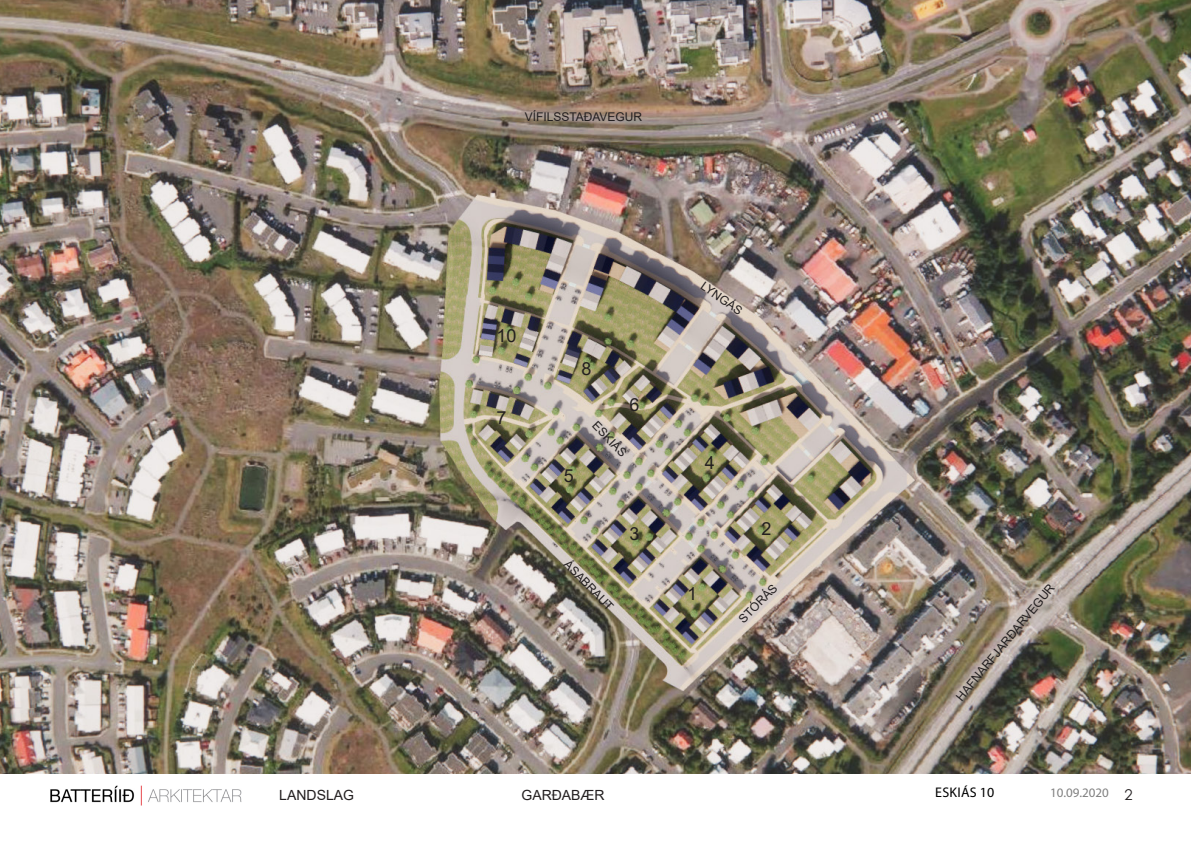
<style>
.page{position:relative;width:1191px;height:842px;background:#fff}
.page>*{position:absolute;margin:0;border:0;box-sizing:border-box;transform-origin:0 0}
.t1{font:18px "Arial";color:#231f20}
.t2{font:14px "Arial";color:#231f20}
.t3{font:14px "Myriad Pro";letter-spacing:.02em;color:#000}
.t4{font:13px "Myriad Pro";color:#808080}
.t5{font:12px "Arial";color:#231f20}
.s1{font-family:"Century Gothic";font-size:14.8px;color:#231f20}
</style>
<div class="page">
<img style="left:50px;top:785px;width:191px;height:21px">
<img style="left:0;top:0;width:1191px;height:774px">
<p class="t5" style="left:525px;top:108px;width:119px">VÍFILSSTAÐAVEGUR</p>
<p class="t1" style="left:496px;top:323px;width:22px">10</p>
<p class="t1" style="left:496px;top:406px;width:12px">7</p>
<p class="t5" style="left:707px;top:278px;width:49px;rotate:35deg">LYNGÁS</p>
<p class="t1" style="left:581px;top:356px;width:12px">8</p>
<p class="t1" style="left:564px;top:463px;width:12px">5</p>
<p class="t1" style="left:629px;top:392px;width:12px">6</p>
<p class="t5" style="left:600px;top:418px;width:45px;rotate:46deg">ESKIÁS</p>
<p class="t1" style="left:704px;top:450px;width:12px">4</p>
<p class="t1" style="left:629px;top:521px;width:12px">3</p>
<p class="t1" style="left:761px;top:517px;width:12px">2</p>
<p class="t5" style="left:572px;top:556px;width:66px;rotate:46deg">ÁSABRAUT</p>
<p class="t1" style="left:687px;top:581px;width:12px">1</p>
<p class="t5" style="left:735px;top:615px;width:51px;rotate:-46deg">STÓRÁS</p>
<p class="t5" style="left:952px;top:694px;width:149px;rotate:-51deg">HAFNARFJARÐARVEGUR</p>
<p class="t2" style="left:279px;top:786px;width:76px">LANDSLAG</p>
<p class="t2" style="left:521px;top:786px;width:85px">GARÐABÆR</p>
<p class="t3" style="left:935px;top:783px;width:61px">ESKIÁS 10</p>
<p class="t4" style="left:1050px;top:784px;width:84px">10.09.2020 <span class="s1">2</span></p>
</div>
